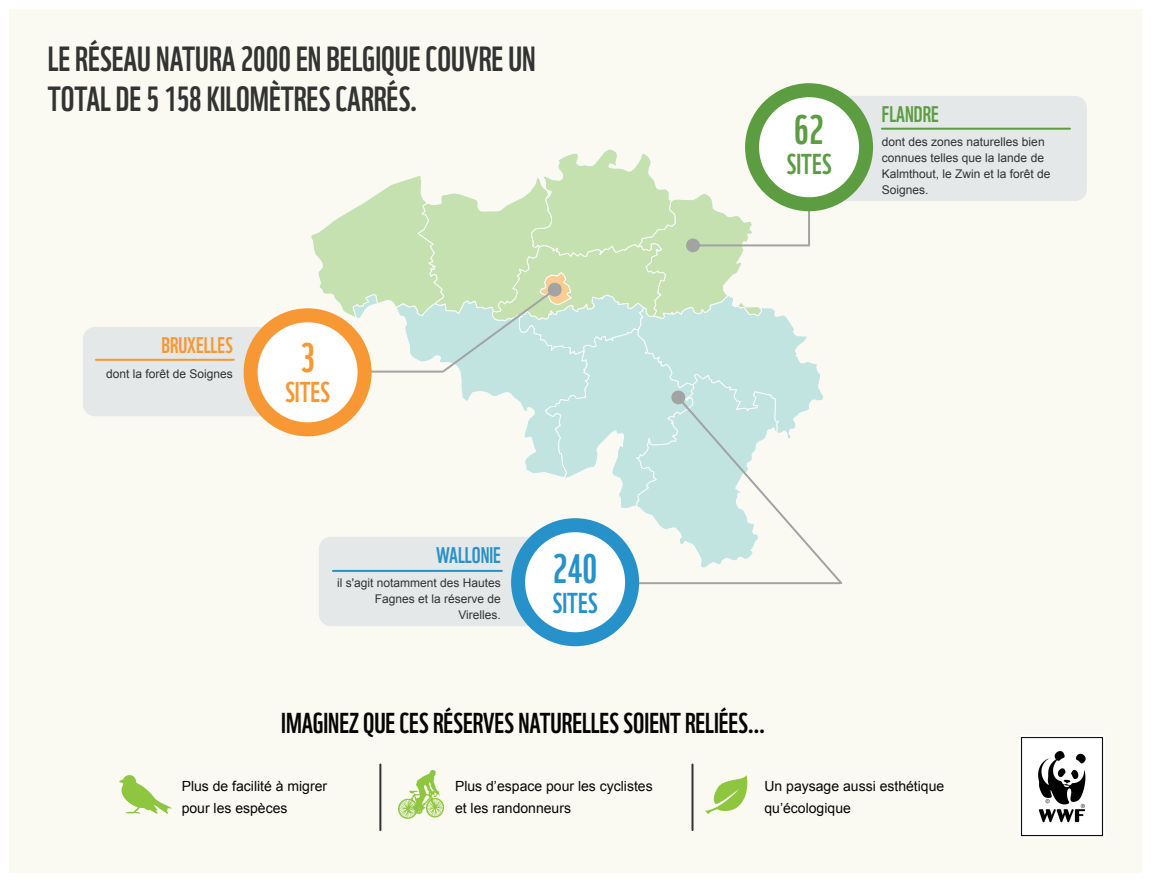
<style>
.page{position:relative;width:1151px;height:882px;background:#fff}
.page>*{position:absolute;margin:0;border:0;box-sizing:border-box;transform-origin:0 0}
.t1{font:40px "WWF";color:#2792ca}
.t2{font:40px "WWF";color:#5c9d42}
.t3{font:40px "WWF";color:#f79835}
.t4{font:34px/40px "WWF";color:#323333}
.t5{font:28px "WWF";color:#050504}
.t6{font:28px "WWF";color:#5c9d42}
.t7{font:28px "WWF";color:#f79835}
.t8{font:28px "WWF";color:#2792ca}
.t9{font:22px "WWF";color:#f79835}
.t10{font:22px "WWF";color:#2792ca}
.t11{font:22px "WWF";color:#5c9d42}
.t12{font:14px/22px "Arial";color:#050504}
.t13{font:12px/16px "Arial";color:#323333}
</style>
<div class="page">
<div style="left:9px;top:9px;width:1132px;height:864px;background:#fafaf2"></div>
<svg style="left:705px;top:775px;width:42px;height:39px"></svg>
<img style="left:120px;top:775px;width:52px;height:38px">
<hr style="left:379px;top:764px;width:2px;height:66px;background:#323333">
<hr style="left:691px;top:764px;width:2px;height:66px;background:#323333">
<div style="left:83px;top:327px;width:231px;height:89px;background:#e5e8e8;border-radius:12px"></div>
<div style="left:802px;top:96px;width:285px;height:105px;background:#e5e8e8;border-radius:12px"></div>
<svg style="left:244px;top:83px;width:629px;height:563px"></svg>
<hr style="left:882px;top:128px;width:188px;height:2px;background:#5c9d42">
<hr style="left:333px;top:570px;width:169px;height:2px;background:#2792ca">
<hr style="left:96px;top:359px;width:138px;height:2px;background:#f79835">
<img style="left:399px;top:771px;width:45px;height:47px">
<img style="left:1020px;top:736px;width:84px;height:101px">
<h2 class="t4" style="left:48px;top:36px;width:489px">LE RÉSEAU NATURA 2000 EN BELGIQUE COUVRE UN<br>TOTAL DE 5 158 KILOMÈTRES CARRÉS.</h2>
<h3 class="t9" style="left:161px;top:328px;width:73px">BRUXELLES</h3>
<p class="t13" style="left:106px;top:366px;width:128px">dont la forêt de Soignes</p>
<h1 class="t3" style="left:300px;top:326px;width:16px">3</h1>
<h3 class="t7" style="left:285px;top:369px;width:46px">SITES</h3>
<h1 class="t2" style="left:794px;top:98px;width:31px">62</h1>
<h3 class="t6" style="left:787px;top:142px;width:46px">SITES</h3>
<h3 class="t11" style="left:882px;top:97px;width:58px">FLANDRE</h3>
<p class="t13" style="left:882px;top:134px;width:170px">dont des zones naturelles bien connues telles que la lande de<br>Kalmthout, le Zwin et la forêt de<br>Soignes.</p>
<h3 class="t10" style="left:436px;top:538px;width:66px">WALLONIE</h3>
<p class="t13" style="left:337px;top:575px;width:165px;text-align:right">il s'agit notamment des Hautes<br>Fagnes et la réserve de<br>Virelles.</p>
<h1 class="t1" style="left:553px;top:537px;width:46px">240</h1>
<h3 class="t8" style="left:553px;top:581px;width:46px">SITES</h3>
<h3 class="t5" style="left:281px;top:701px;width:486px">IMAGINEZ QUE CES RÉSERVES NATURELLES SOIENT RELIÉES…</h3>
<p class="t12" style="left:182px;top:775px;width:147px">Plus de facilité à migrer pour les espèces</p>
<p class="t12" style="left:455px;top:775px;width:199px">Plus d’espace pour les cyclistes et les randonneurs</p>
<p class="t12" style="left:764px;top:775px;width:181px">Un paysage aussi esthétique qu’écologique</p>
</div>
